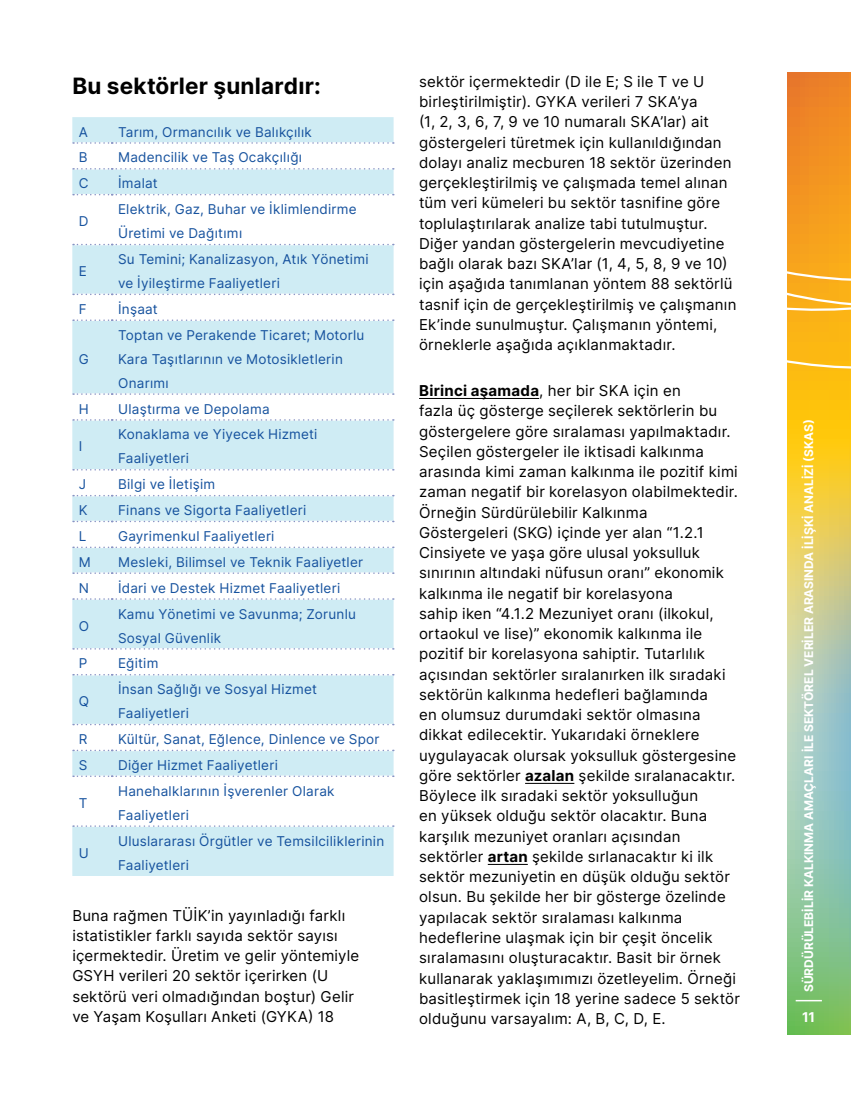
<style>
.page{position:relative;width:851px;height:1106px;background:#fff}
.page>*{position:absolute;margin:0;border:0;box-sizing:border-box;transform-origin:0 0}
.t1{font:700 22.5px "Inter";letter-spacing:.01em;color:#000}
.t2{font:15px/20.2px "Inter";letter-spacing:.015em;color:#000}
.t3{font:13.5px/24px "Inter";letter-spacing:.02em;color:#16529e}
.t4{font:700 13.5px "Inter";color:#fff}
.t5{font:700 12px "Inter";color:#fff}
.s1{font-weight:700}
</style>
<div class="page">
<svg style="left:787px;top:433px;width:63px;height:601px;background:#b3ca8c"></svg>
<svg style="left:787px;top:72px;width:63px;height:361px;background:#f6a520"></svg>
<hr style="left:795px;top:999px;width:26px;height:2px;background:#fff">
<svg style="left:72px;top:117px;width:321px;height:759px;fill:#cfecf4"></svg>
<svg style="left:73px;top:142px;width:321px;height:2px"></svg>
<svg style="left:73px;top:168px;width:321px;height:2px"></svg>
<svg style="left:73px;top:194px;width:321px;height:1px"></svg>
<svg style="left:73px;top:244px;width:321px;height:1px"></svg>
<svg style="left:73px;top:294px;width:321px;height:1px"></svg>
<svg style="left:73px;top:319px;width:321px;height:2px"></svg>
<svg style="left:73px;top:393px;width:321px;height:2px"></svg>
<svg style="left:73px;top:419px;width:321px;height:2px"></svg>
<svg style="left:73px;top:469px;width:321px;height:1px"></svg>
<svg style="left:73px;top:495px;width:321px;height:1px"></svg>
<svg style="left:73px;top:521px;width:321px;height:1px"></svg>
<svg style="left:73px;top:546px;width:321px;height:2px"></svg>
<svg style="left:73px;top:572px;width:321px;height:2px"></svg>
<svg style="left:73px;top:598px;width:321px;height:2px"></svg>
<svg style="left:73px;top:648px;width:321px;height:1px"></svg>
<svg style="left:73px;top:674px;width:321px;height:1px"></svg>
<svg style="left:73px;top:724px;width:321px;height:1px"></svg>
<svg style="left:73px;top:749px;width:321px;height:2px"></svg>
<svg style="left:73px;top:775px;width:321px;height:2px"></svg>
<svg style="left:73px;top:825px;width:321px;height:2px"></svg>
<hr style="left:419px;top:398px;width:120px;height:1px;background:#000">
<hr style="left:525px;top:783px;width:49px;height:1px;background:#000">
<hr style="left:487px;top:864px;width:40px;height:1px;background:#000">
<h1 class="t1" style="left:72px;top:70px;width:250px">Bu sektörler şunlardır:</h1>
<p class="t3" style="left:79px;top:119px;width:11px">A</p>
<p class="t3" style="left:118px;top:119px;width:195px">Tarım, Ormancılık ve Balıkçılık</p>
<p class="t3" style="left:79px;top:145px;width:10px">B</p>
<p class="t3" style="left:118px;top:145px;width:185px">Madencilik ve Taş Ocakçılığı</p>
<p class="t3" style="left:79px;top:171px;width:11px">C</p>
<p class="t3" style="left:118px;top:171px;width:41px">İmalat</p>
<p class="t3" style="left:79px;top:209px;width:11px">D</p>
<p class="t3" style="left:118px;top:197px;width:240px">Elektrik, Gaz, Buhar ve İklimlendirme<br>Üretimi ve Dağıtımı</p>
<p class="t3" style="left:79px;top:259px;width:10px">E</p>
<p class="t3" style="left:118px;top:247px;width:252px">Su Temini; Kanalizasyon, Atık Yönetimi ve İyileştirme Faaliyetleri</p>
<p class="t3" style="left:79px;top:297px;width:9px">F</p>
<p class="t3" style="left:118px;top:297px;width:41px">İnşaat</p>
<p class="t3" style="left:79px;top:346px;width:12px">G</p>
<p class="t3" style="left:118px;top:322px;width:248px">Toptan ve Perakende Ticaret; Motorlu<br>Kara Taşıtlarının ve Motosikletlerin<br>Onarımı</p>
<p class="t3" style="left:79px;top:396px;width:11px">H</p>
<p class="t3" style="left:118px;top:396px;width:153px">Ulaştırma ve Depolama</p>
<p class="t3" style="left:79px;top:434px;width:5px">I</p>
<p class="t3" style="left:118px;top:422px;width:201px">Konaklama ve Yiyecek Hizmeti<br>Faaliyetleri</p>
<p class="t3" style="left:79px;top:472px;width:9px">J</p>
<p class="t3" style="left:118px;top:472px;width:99px">Bilgi ve İletişim</p>
<p class="t3" style="left:79px;top:498px;width:10px">K</p>
<p class="t3" style="left:118px;top:498px;width:190px">Finans ve Sigorta Faaliyetleri</p>
<p class="t3" style="left:79px;top:524px;width:9px">L</p>
<p class="t3" style="left:118px;top:524px;width:158px">Gayrimenkul Faaliyetleri</p>
<p class="t3" style="left:79px;top:549px;width:14px">M</p>
<p class="t3" style="left:118px;top:549px;width:247px">Mesleki, Bilimsel ve Teknik Faaliyetler</p>
<p class="t3" style="left:79px;top:575px;width:12px">N</p>
<p class="t3" style="left:118px;top:575px;width:224px">İdari ve Destek Hizmet Faaliyetleri</p>
<p class="t3" style="left:79px;top:613px;width:12px">O</p>
<p class="t3" style="left:118px;top:601px;width:239px">Kamu Yönetimi ve Savunma; Zorunlu<br>Sosyal Güvenlik</p>
<p class="t3" style="left:79px;top:651px;width:10px">P</p>
<p class="t3" style="left:118px;top:651px;width:42px">Eğitim</p>
<p class="t3" style="left:79px;top:689px;width:12px">Q</p>
<p class="t3" style="left:118px;top:677px;width:200px">İnsan Sağlığı ve Sosyal Hizmet<br>Faaliyetleri</p>
<p class="t3" style="left:79px;top:727px;width:10px">R</p>
<p class="t3" style="left:118px;top:727px;width:263px">Kültür, Sanat, Eğlence, Dinlence ve Spor</p>
<p class="t3" style="left:79px;top:752px;width:10px">S</p>
<p class="t3" style="left:118px;top:752px;width:161px">Diğer Hizmet Faaliyetleri</p>
<p class="t3" style="left:79px;top:790px;width:10px">T</p>
<p class="t3" style="left:118px;top:778px;width:218px">Hanehalklarının İşverenler Olarak<br>Faaliyetleri</p>
<p class="t3" style="left:118px;top:828px;width:268px">Uluslararası Örgütler ve Temsilciliklerinin<br>Faaliyetleri</p>
<p class="t2" style="left:72px;top:904px;width:288px">Buna rağmen TÜİK’in yayınladığı farklı istatistikler farklı sayıda sektör sayısı içermektedir. Üretim ve gelir yöntemiyle GSYH verileri 20 sektör içerirken (U sektörü veri olmadığından boştur) Gelir ve Yaşam Koşulları Anketi (GYKA) 18</p>
<p class="t3" style="left:79px;top:840px;width:12px">U</p>
<p class="t2" style="left:419px;top:71px;width:319px">sektör içermektedir (D ile E; S ile T ve U birleştirilmiştir). GYKA verileri 7 SKA’ya<br>(1, 2, 3, 6, 7, 9 ve 10 numaralı SKA’lar) ait göstergeleri türetmek için kullanıldığından dolayı analiz mecburen 18 sektör üzerinden gerçekleştirilmiş ve çalışmada temel alınan tüm veri kümeleri bu sektör tasnifine göre toplulaştırılarak analize tabi tutulmuştur.<br>Diğer yandan göstergelerin mevcudiyetine bağlı olarak bazı SKA’lar (1, 4, 5, 8, 9 ve 10) için aşağıda tanımlanan yöntem 88 sektörlü tasnif için de gerçekleştirilmiş ve çalışmanın Ek’inde sunulmuştur. Çalışmanın yöntemi, örneklerle aşağıda açıklanmaktadır.</p>
<p class="t2" style="left:419px;top:380px;width:322px"><span class="s1">Birinci aşamada</span>, her bir SKA için en<br>fazla üç gösterge seçilerek sektörlerin bu göstergelere göre sıralaması yapılmaktadır.<br>Seçilen göstergeler ile iktisadi kalkınma arasında kimi zaman kalkınma ile pozitif kimi zaman negatif bir korelasyon olabilmektedir.<br>Örneğin Sürdürülebilir Kalkınma Göstergeleri (SKG) içinde yer alan “1.2.1<br>Cinsiyete ve yaşa göre ulusal yoksulluk sınırının altındaki nüfusun oranı” ekonomik kalkınma ile negatif bir korelasyona<br>sahip iken “4.1.2 Mezuniyet oranı (ilkokul, ortaokul ve lise)” ekonomik kalkınma ile pozitif bir korelasyona sahiptir. Tutarlılık açısından sektörler sıralanırken ilk sıradaki sektörün kalkınma hedefleri bağlamında<br>en olumsuz durumdaki sektör olmasına dikkat edilecektir. Yukarıdaki örneklere uygulayacak olursak yoksulluk göstergesine göre sektörler <span class="s1">azalan</span> şekilde sıralanacaktır.<br>Böylece ilk sıradaki sektör yoksulluğun<br>en yüksek olduğu sektör olacaktır. Buna karşılık mezuniyet oranları açısından sektörler <span class="s1">artan</span> şekilde sırlanacaktır ki ilk sektör mezuniyetin en düşük olduğu sektör olsun. Bu şekilde her bir gösterge özelinde yapılacak sektör sıralaması kalkınma hedeflerine ulaşmak için bir çeşit öncelik sıralamasını oluşturacaktır. Basit bir örnek kullanarak yaklaşımımızı özetleyelim. Örneği basitleştirmek için 18 yerine sadece 5 sektör olduğunu varsayalım: A, B, C, D, E.</p>
<p class="t5" style="left:799px;top:992px;width:574px;rotate:-90deg">SÜRDÜRÜLEBİLİR KALKINMA AMAÇLARI İLE SEKTÖREL VERİLER ARASINDA İLİŞKİ ANALİZİ (SKAS)</p>
<p class="t4" style="left:802px;top:1007px;width:14px">11</p>
</div>
